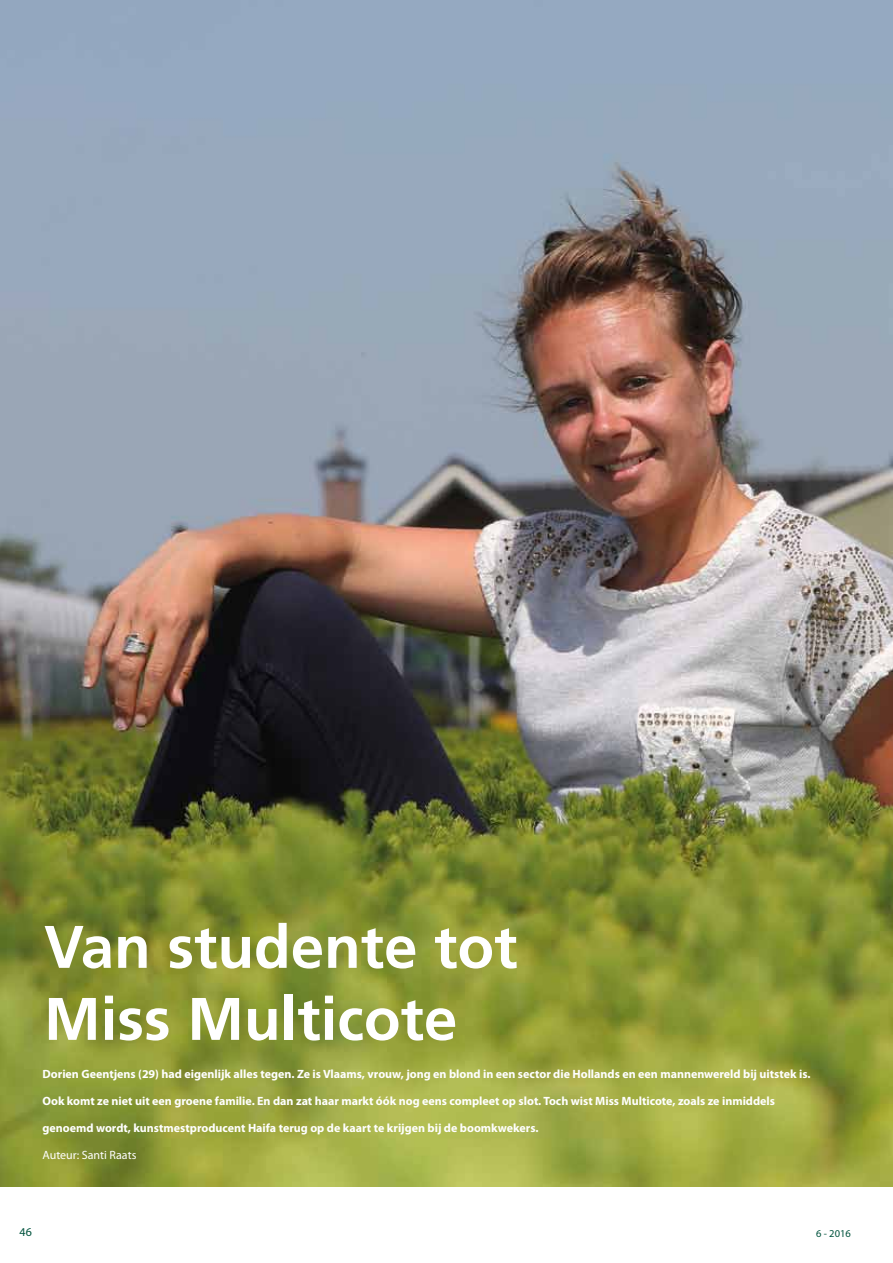
<style>
.page{position:relative;width:893px;height:1263px;background:#fff}
.page>*{position:absolute;margin:0;border:0;box-sizing:border-box;transform-origin:0 0}
.t1{font:700 60px/72px "Frutiger";color:#fff}
.t2{font:700 12px "Myriad Pro";color:#fff}
.t3{font:12px "Myriad Pro";color:#fff}
.t4{font:12px "Myriad Pro";color:#00533d}
.t5{font:10.5px "Myriad Pro";color:#00533d}
</style>
<div class="page">
<img style="left:0;top:0;width:893px;height:1186px">
<h1 class="t1" style="left:44px;top:910px;width:475px">Van studente tot<br>Miss Multicote</h1>
<p class="t2" style="left:43px;top:1066px;width:769px">Dorien Geentjens (29) had eigenlijk alles tegen. Ze is Vlaams, vrouw, jong en blond in een sector die Hollands en een mannenwereld bij uitstek is.</p>
<p class="t2" style="left:43px;top:1093px;width:734px">Ook komt ze niet uit een groene familie. En dan zat haar markt óók nog eens compleet op slot. Toch wist Miss Multicote, zoals ze inmiddels</p>
<p class="t2" style="left:43px;top:1120px;width:497px">genoemd wordt, kunstmestproducent Haifa terug op de kaart te krijgen bij de boomkwekers.</p>
<p class="t3" style="left:43px;top:1147px;width:95px">Auteur: Santi Raats</p>
<p class="t4" style="left:20px;top:1224px;width:14px">46</p>
<p class="t5" style="left:816px;top:1227px;width:36px">6 - 2016</p>
</div>
